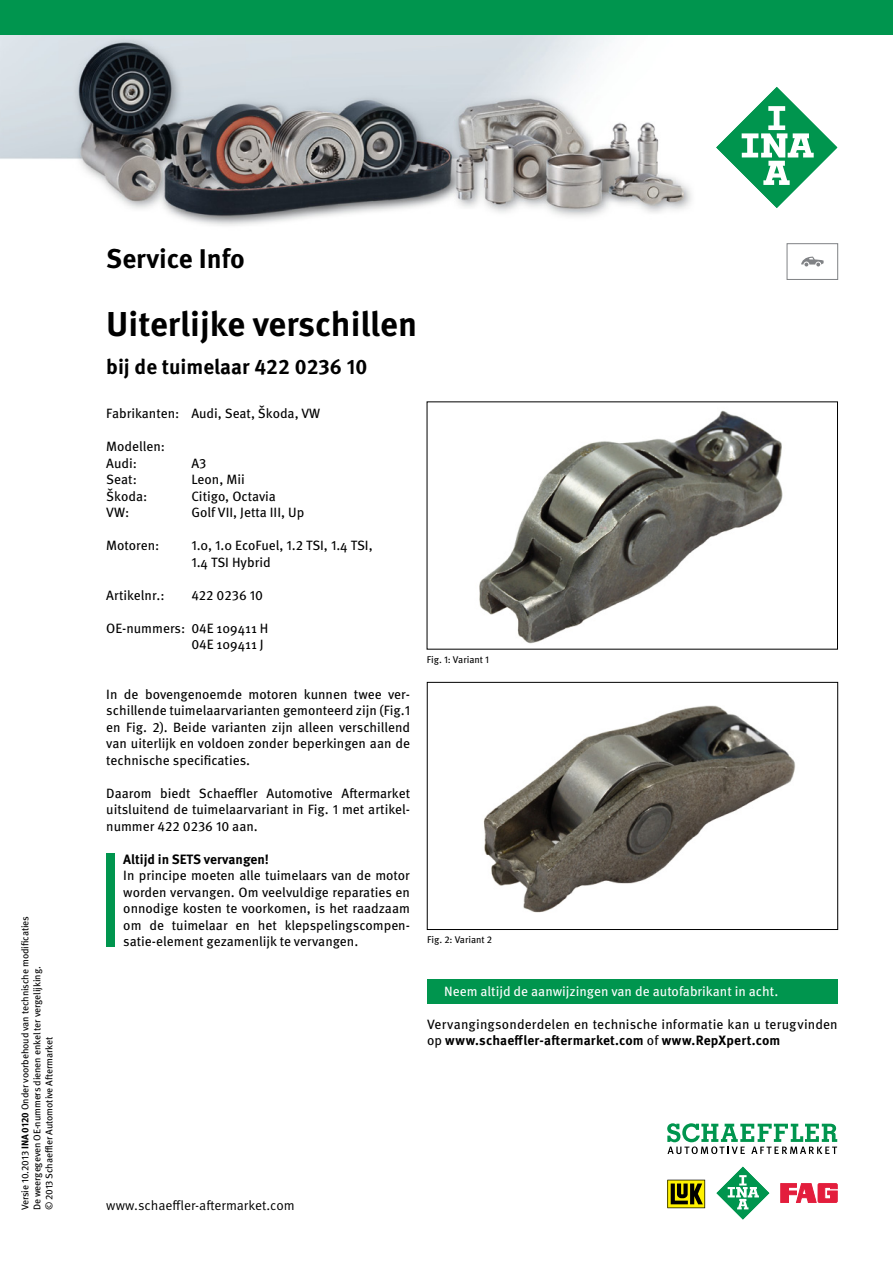
<style>
.page{position:relative;width:893px;height:1263px;background:#fff}
.page>*{position:absolute;margin:0;border:0;box-sizing:border-box;transform-origin:0 0}
.t1{font:700 34.5px "Meta Pro";color:#000}
.t2{font:700 27px "Meta Pro";color:#000}
.t3{font:700 21px "Meta Pro";color:#000}
.t4{font:13.5px/16.5px "Meta Pro";color:#000}
.t5{font:13.5px "Meta Pro";color:#fff}
.t6{font:13.5px "Meta Pro Norm";color:#000}
.t7{font:700 13.5px "Meta Pro";color:#000}
.t8{font:9.75px/12px "Meta Pro";letter-spacing:-.01em;color:#000}
.s1{font-weight:700}
</style>
<div class="page">
<div style="left:106px;top:853px;width:9px;height:93px;background:#00954e"></div>
<img style="left:479px;top:410px;width:304px;height:234px">
<img style="left:483px;top:705px;width:313px;height:208px">
<div style="left:427px;top:682px;width:411px;height:248px;border:1px solid #000"></div>
<div style="left:427px;top:979px;width:411px;height:25px;background:#00954e"></div>
<div style="left:787px;top:243px;width:51px;height:37px;border:1px solid #808285"></div>
<svg style="left:801px;top:257px;width:23px;height:9px"></svg>
<img style="left:0;top:34px;width:893px;height:192px">
<svg style="left:667px;top:1180px;width:38px;height:28px"></svg>
<svg style="left:781px;top:1183px;width:56px;height:19px"></svg>
<svg style="left:716px;top:1166px;width:54px;height:54px"></svg>
<svg style="left:667px;top:1123px;width:170px;height:31px"></svg>
<svg style="left:715px;top:85px;width:124px;height:124px"></svg>
<div style="left:0;top:0;width:893px;height:34px;background:#00954e"></div>
<p class="t8" style="left:19px;top:1210px;width:296px;rotate:-90deg">Versie 10.2013 <span class="s1">INA 0120</span> Onder voorbehoud van technische modificaties</p>
<p class="t8" style="left:31px;top:1210px;width:246px;rotate:-90deg">De weergegeven OE-nummers dienen enkel ter vergelijking. © 2013 Schaeffler Automotive Aftermarket</p>
<h2 class="t2" style="left:106px;top:238px;width:140px">Service Info</h2>
<h1 class="t1" style="left:106px;top:297px;width:312px">Uiterlijke verschillen</h1>
<h3 class="t3" style="left:106px;top:350px;width:263px">bij de tuimelaar 422 0236 10</h3>
<p class="t4" style="left:106px;top:404px;width:215px">Fabrikanten: Audi, Seat, Škoda, VW</p>
<p class="t4" style="left:106px;top:437px;width:60px">Modellen:<br>Audi:</p>
<p class="t4" style="left:191px;top:454px;width:17px">A3</p>
<p class="t4" style="left:106px;top:470px;width:32px">Seat:</p>
<p class="t4" style="left:191px;top:470px;width:55px">Leon, Mii</p>
<p class="t4" style="left:106px;top:487px;width:42px">Škoda:</p>
<p class="t4" style="left:191px;top:487px;width:86px">Citigo, Octavia</p>
<p class="t4" style="left:106px;top:503px;width:25px">VW:</p>
<p class="t4" style="left:191px;top:503px;width:115px">Golf VII, Jetta III, Up</p>
<p class="t4" style="left:106px;top:536px;width:55px">Motoren:</p>
<p class="t4" style="left:191px;top:536px;width:183px">1.0, 1.0 EcoFuel, 1.2 TSI, 1.4 TSI,<br>1.4 TSI Hybrid</p>
<p class="t4" style="left:106px;top:586px;width:60px">Artikelnr.:</p>
<p class="t4" style="left:191px;top:586px;width:73px">422 0236 10</p>
<p class="t4" style="left:191px;top:619px;width:79px;text-indent:-85px">OE-nummers: 04E 109411 H<br>04E 109411 J</p>
<p class="t4" style="left:106px;top:685px;width:305px;text-align:justify">In de bovengenoemde motoren kunnen twee ver&shy;schillende tuimelaarvarianten gemonteerd zijn (Fig.1 en Fig. 2). Beide varianten zijn alleen verschillend van uiterlijk en voldoen zonder beperkingen aan de technische specificaties.</p>
<p class="t4" style="left:106px;top:784px;width:305px;text-align:justify">Daarom biedt Schaeffler Automotive Aftermarket uitsluitend de tuimelaarvariant in Fig. 1 met artikel&shy;nummer 422 0236 10 aan.</p>
<p class="t7" style="left:123px;top:848px;width:147px">Altijd in SETS vervangen!</p>
<p class="t4" style="left:123px;top:866px;width:288px;text-align:justify">In principe moeten alle tuimelaars van de motor worden vervangen. Om veelvuldige reparaties en onnodige kosten te voorkomen, is het raadzaam om de tuimelaar en het klepspelingscompen&shy;satie-element gezamenlijk te vervangen.</p>
<p class="t8" style="left:427px;top:653px;width:64px">Fig. 1: Variant 1</p>
<p class="t8" style="left:427px;top:933px;width:67px">Fig. 2: Variant 2</p>
<p class="t5" style="left:444px;top:981px;width:336px">Neem altijd de aanwijzingen van de autofabrikant in acht.</p>
<p class="t4" style="left:427px;top:1015px;width:412px">Vervangingsonderdelen en technische informatie kan u terugvinden op <span class="s1">www.schaeffler-aftermarket.com</span> of <span class="s1">www.RepXpert.com</span></p>
<p class="t6" style="left:106px;top:1195px;width:190px">www.schaeffler-aftermarket.com</p>
</div>
